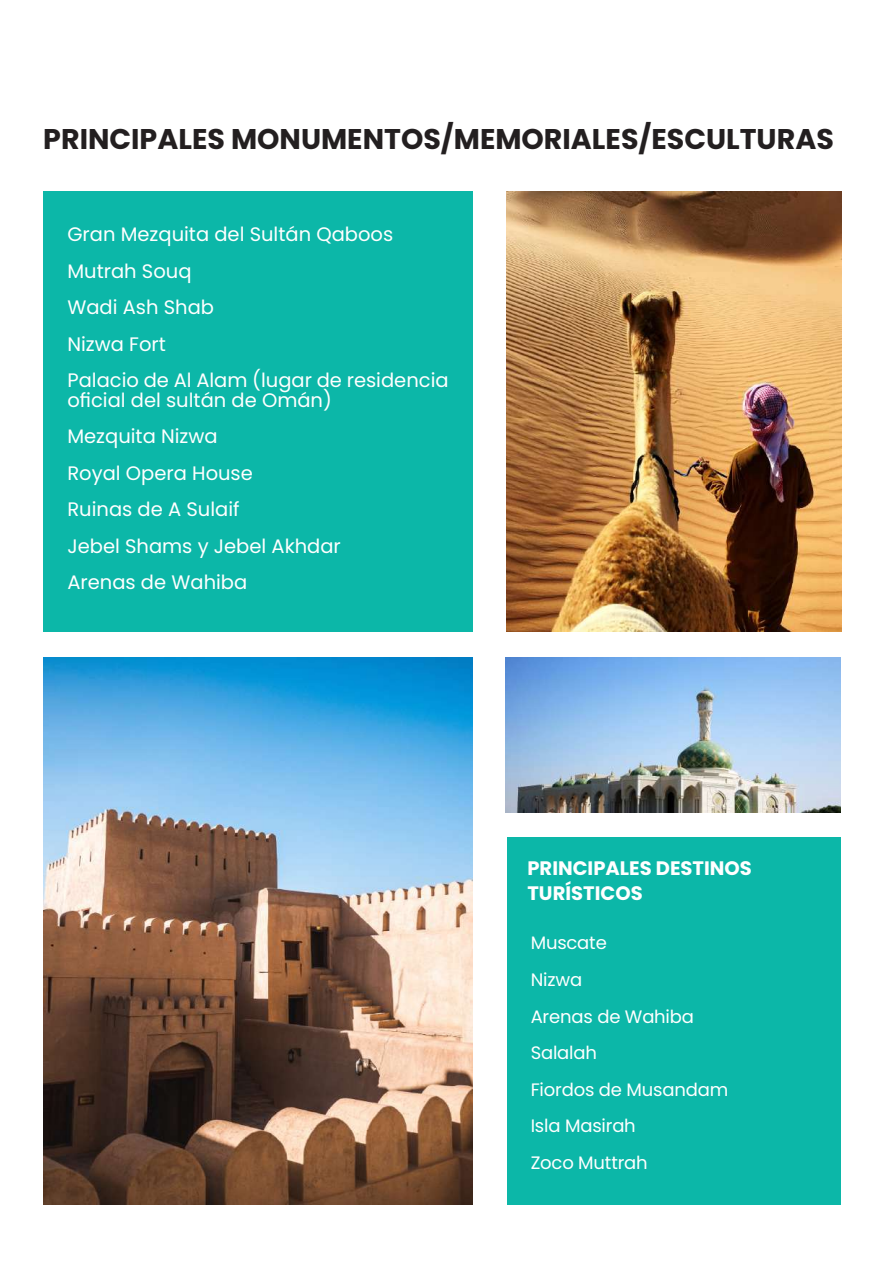
<style>
.page{position:relative;width:893px;height:1263px;background:#fff}
.page>*{position:absolute;margin:0;border:0;box-sizing:border-box;transform-origin:0 0}
.t1{font:700 28.5px "Poppins";color:#231f20}
.t2{font:19.5px/36.5px "Poppins";color:#fff}
.t3{font:700 19.5px/24.5px "Poppins";color:#fff}
.t4{font:18px/36.5px "Poppins";letter-spacing:-.01em;color:#fff}
</style>
<div class="page">
<div style="left:507px;top:837px;width:333px;height:367px;background:#0cb7a8"></div>
<div style="left:43px;top:191px;width:430px;height:440px;background:#0cb7a8"></div>
<img style="left:506px;top:192px;width:335px;height:439px">
<img style="left:43px;top:657px;width:430px;height:547px">
<img style="left:505px;top:657px;width:335px;height:155px">
<h1 class="t1" style="left:43px;top:122px;width:792px">PRINCIPALES MONUMENTOS/MEMORIALES/ESCULTURAS</h1>
<p class="t2" style="left:67px;top:216px;width:383px">Gran Mezquita del Sultán Qaboos<br>Mutrah Souq<br>Wadi Ash Shab<br>Nizwa Fort<br>Palacio de Al Alam (lugar de residencia</p>
<p class="t2" style="left:67px;top:382px;width:275px">oficial del sultán de Omán)<br>Mezquita Nizwa<br>Royal Opera House<br>Ruinas de A Sulaif<br>Jebel Shams y Jebel Akhdar<br>Arenas de Wahiba</p>
<p class="t3" style="left:527px;top:856px;width:226px">PRINCIPALES DESTINOS<br>TURÍSTICOS</p>
<p class="t4" style="left:531px;top:925px;width:199px">Muscate<br>Nizwa<br>Arenas de Wahiba<br>Salalah<br>Fiordos de Musandam<br>Isla Masirah<br>Zoco Muttrah</p>
</div>
